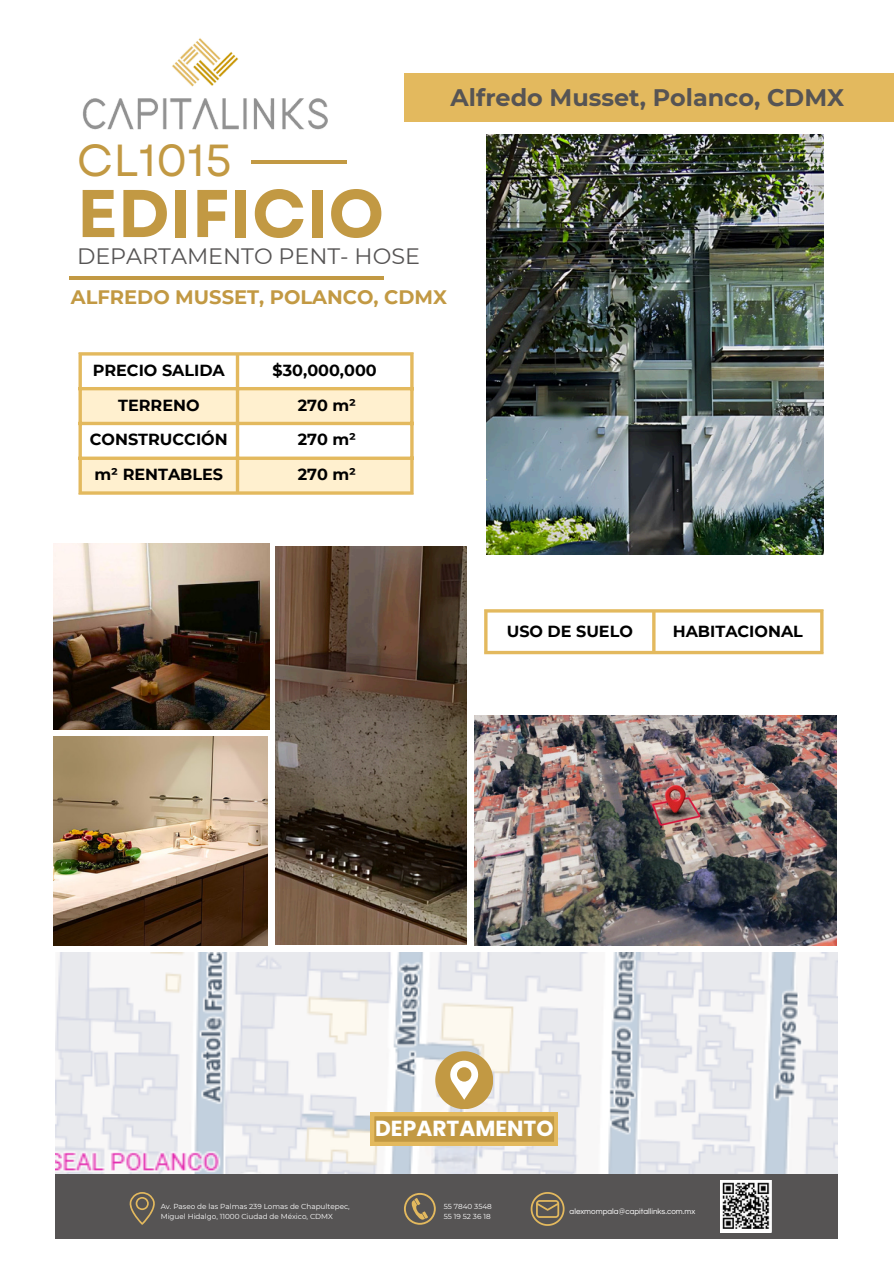
<style>
.page{position:relative;width:894px;height:1264px;background:#fff}
.page>*{position:absolute;margin:0;border:0;box-sizing:border-box;transform-origin:0 0}
.t1{font:700 67.2px "Garet";color:#c29943}
.t2{font:44.85px "Garet";color:#c29943}
.t3{font:700 23.85px "Montserrat";color:#565454}
.t4{font:22.2px "Montserrat";color:#565454}
.t5{font:700 21.75px "Poppins";color:#fff}
.t6{font:700 19.5px "Montserrat";color:#c29943}
.t7{font:700 16.05px "Montserrat";color:#000}
.t8{font:7.95px "Questrial";color:#fff}
.t9{font:7.2px/9.8px "Montserrat";color:#fff}
</style>
<div class="page">
<img style="left:55px;top:952px;width:782px;height:222px">
<div style="left:55px;top:1174px;width:782px;height:64px;background:#565454"></div>
<img style="left:720px;top:1180px;width:50px;height:52px">
<hr style="left:251px;top:160px;width:96px;height:3px;background:#c29943">
<img style="left:82px;top:38px;width:246px;height:92px">
<hr style="left:69px;top:277px;width:314px;height:3px;background:#c29943">
<svg style="left:82px;top:390px;width:328px;height:101px"></svg>
<svg style="left:78px;top:355px;width:4px;height:136px"></svg>
<hr style="left:236px;top:355px;width:3px;height:136px;background:#e3b95e">
<hr style="left:410px;top:355px;width:3px;height:136px;background:#e3b95e">
<hr style="left:78px;top:352px;width:335px;height:3px;background:#e3b95e">
<hr style="left:78px;top:387px;width:335px;height:3px;background:#e3b95e">
<hr style="left:78px;top:422px;width:335px;height:3px;background:#e3b95e">
<svg style="left:78px;top:456px;width:332px;height:4px"></svg>
<hr style="left:78px;top:491px;width:335px;height:3px;background:#e3b95e">
<div style="left:404px;top:73px;width:489px;height:49px;background:#e3b95e"></div>
<img style="left:276px;top:546px;width:190px;height:398px">
<hr style="left:484px;top:612px;width:3px;height:39px;background:#e3b95e">
<hr style="left:652px;top:612px;width:3px;height:39px;background:#e3b95e">
<svg style="left:819px;top:612px;width:4px;height:39px"></svg>
<hr style="left:484px;top:609px;width:339px;height:3px;background:#e3b95e">
<hr style="left:484px;top:651px;width:339px;height:3px;background:#e3b95e">
<svg style="left:130px;top:1192px;width:24px;height:32px"></svg>
<svg style="left:404px;top:1193px;width:31px;height:31px"></svg>
<svg style="left:530px;top:1192px;width:34px;height:33px"></svg>
<img style="left:486px;top:134px;width:337px;height:420px">
<img style="left:53px;top:543px;width:216px;height:187px">
<img style="left:53px;top:736px;width:214px;height:209px">
<svg style="left:371px;top:1051px;width:186px;height:94px"></svg>
<img style="left:475px;top:715px;width:361px;height:230px">
<p class="t3" style="left:450px;top:82px;width:395px">Alfredo Musset, Polanco, CDMX</p>
<h3 class="t2" style="left:77px;top:128px;width:156px">CL1015</h3>
<p class="t1" style="left:77px;top:165px;width:309px">EDIFICIO</p>
<p class="t4" style="left:77px;top:243px;width:344px">DEPARTAMENTO PENT- HOSE</p>
<p class="t6" style="left:71px;top:285px;width:378px">ALFREDO MUSSET, POLANCO, CDMX</p>
<p class="t7" style="left:93px;top:360px;width:134px">PRECIO SALIDA</p>
<h1 class="t7" style="left:272px;top:360px;width:106px">$30,000,000</h1>
<h4 class="t7" style="left:118px;top:395px;width:83px">TERRENO</h4>
<h6 class="t7" style="left:298px;top:395px;width:60px">270 m²</h6>
<p class="t7" style="left:90px;top:430px;width:139px">CONSTRUCCIÓN</p>
<p class="t7" style="left:298px;top:430px;width:60px">270 m²</p>
<p class="t7" style="left:94px;top:464px;width:130px">m² RENTABLES</p>
<p class="t7" style="left:298px;top:464px;width:60px">270 m²</p>
<p class="t7" style="left:506px;top:621px;width:128px">USO DE SUELO</p>
<p class="t7" style="left:672px;top:621px;width:132px">HABITACIONAL</p>
<p class="t9" style="left:161px;top:1201px;width:190px">Av. Paseo de las Palmas 239 Lomas de Chapultepec,<br>Miguel Hidalgo, 11000 Ciudad de México, CDMX</p>
<p class="t5" style="left:375px;top:1113px;width:180px">DEPARTAMENTO</p>
<p class="t9" style="left:443px;top:1201px;width:50px">55 7840 3548</p>
<p class="t9" style="left:443px;top:1211px;width:48px">55 19 52 36 18</p>
<p class="t8" style="left:569px;top:1207px;width:127px">alexmompala@capitallinks.com.mx</p>
</div>
